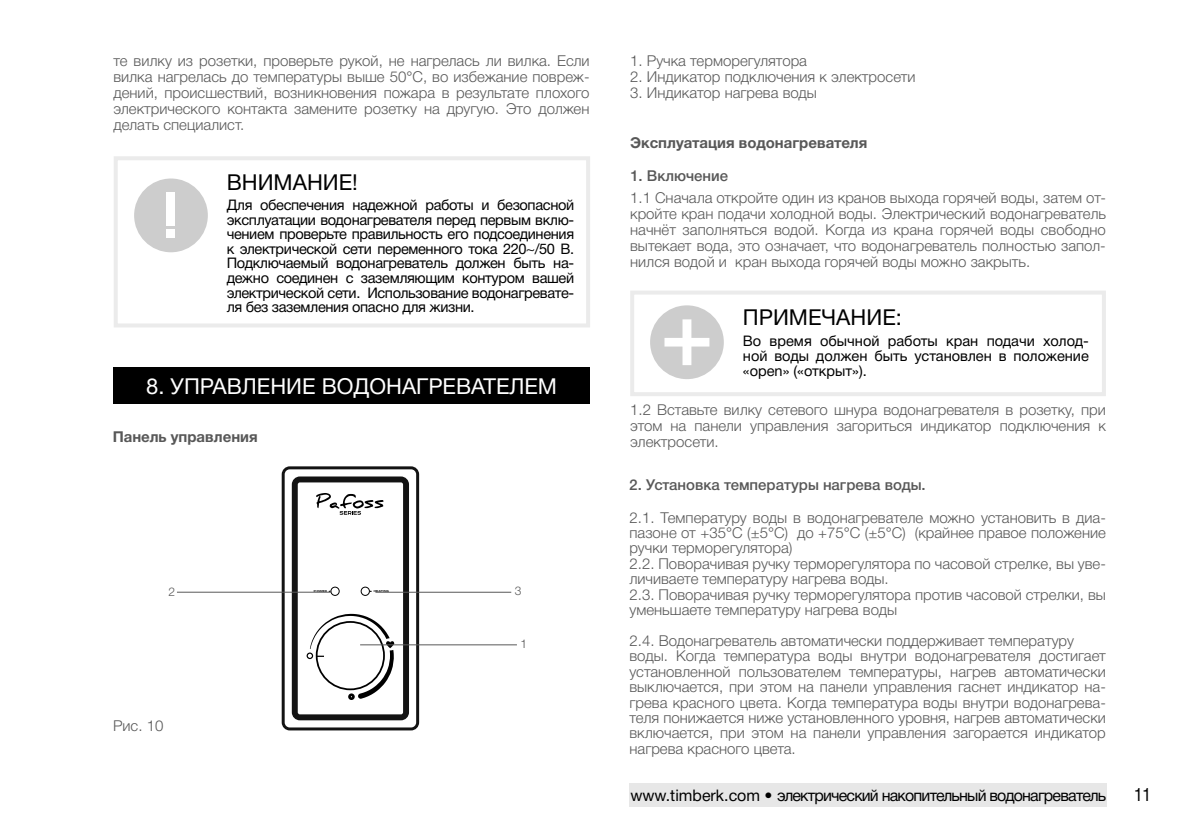
<style>
.page{position:relative;width:1191px;height:840px;background:#fff}
.page>*{position:absolute;margin:0;border:0;box-sizing:border-box;transform-origin:0 0}
.t1{font:22px "Helvetica Neue Cyr";color:#fff}
.t2{font:22px "Helvetica Neue Cyr";color:#000}
.t3{font:18px "Helios Cond C";color:#000}
.t4{font:16px "Helvetica Neue Cyr";letter-spacing:-.05em;color:#000}
.t5{font:300 15px/15.4px "Helvetica Neue Cyr";color:#585858;text-align:justify}
.t6{font:500 15px "Helvetica Neue Cyr";color:#585858}
.t7{font:700 15px "Helvetica Neue Cyr";color:#585858}
.t8{font:14.6px/14.6px "Helvetica Neue Cyr";letter-spacing:-.025em;color:#000;text-align:justify}
.t9{font:300 12px "Helvetica Neue Cyr";color:#585858}
.t10{font:700 3.6px "Road Radio";letter-spacing:.025em;color:#000}
</style>
<div class="page">
<div style="left:629px;top:782px;width:478px;height:24px;background:#e7e7e7"></div>
<div style="left:134px;top:178px;width:74px;height:74px;background:#cdcdcd;border-radius:50%"></div>
<div style="left:166px;top:192px;width:9px;height:34px;background:#fff"></div>
<div style="left:166px;top:229px;width:9px;height:9px;background:#fff"></div>
<div style="left:114px;top:156px;width:476px;height:171px;border:4px solid #cdcdcd"></div>
<div style="left:113px;top:367px;width:477px;height:37px;background:#000"></div>
<div style="left:650px;top:305px;width:74px;height:74px;background:#cdcdcd;border-radius:50%"></div>
<svg style="left:664px;top:319px;width:45px;height:46px"></svg>
<div style="left:630px;top:290px;width:476px;height:106px;border:4px solid #cdcdcd"></div>
<svg style="left:282px;top:466px;width:137px;height:264px;background:#2a2a2a"></svg>
<svg style="left:285px;top:469px;width:131px;height:258px"></svg>
<div style="left:317px;top:622px;width:66px;height:66px;background:#fff;border-radius:33px"></div>
<hr style="left:375px;top:591px;width:136px;height:1px;background:#585858">
<hr style="left:177px;top:591px;width:155px;height:1px;background:#585858">
<hr style="left:360px;top:644px;width:157px;height:1px;background:#585858">
<p class="t5" style="left:113px;top:53px;width:477px;line-height:16px">те вилку из розетки, проверьте рукой, не нагрелась ли вилка. Если вилка нагрелась до температуры выше 50°С, во избежание повреж&shy;дений, происшествий, возникновения пожара в результате плохого электрического контакта замените розетку на другую. Это должен делать специалист.</p>
<h1 class="t2" style="left:227px;top:170px;width:133px">ВНИМАНИЕ!</h1>
<p class="t8" style="left:227px;top:197px;width:349px">Для обеспечения надежной работы и безопасной эксплуатации водонагревателя перед первым вклю&shy;чением проверьте правильность его подсоединения к электрической сети переменного тока 220~/50 В.<br>Подключаемый водонагреватель должен быть на&shy;дежно соединен с заземляющим контуром вашей электрической сети. Использование водонагревате&shy;ля без заземления опасно для жизни.</p>
<h1 class="t1" style="left:146px;top:373px;width:412px">8. УПРАВЛЕНИЕ ВОДОНАГРЕВАТЕЛЕМ</h1>
<p class="t7" style="left:113px;top:428px;width:147px">Панель управления</p>
<p class="t9" style="left:169px;top:584px;width:8px">2</p>
<p class="t5" style="left:113px;top:718px;width:52px">Рис. 10</p>
<p class="t10" style="left:314px;top:589px;width:15px">POWER</p>
<p class="t10" style="left:374px;top:589px;width:17px">HEATING</p>
<p class="t9" style="left:515px;top:584px;width:8px">3</p>
<p class="t9" style="left:520px;top:636px;width:8px">1</p>
<p class="t5" style="left:630px;top:53px;width:178px">1. Ручка терморегулятора</p>
<p class="t5" style="left:630px;top:69px;width:287px">2. Индикатор подключения к электросети</p>
<p class="t5" style="left:630px;top:85px;width:188px">3. Индикатор нагрева воды</p>
<p class="t7" style="left:630px;top:134px;width:239px">Эксплуатация водонагревателя</p>
<p class="t6" style="left:630px;top:168px;width:99px">1. Включение</p>
<p class="t5" style="left:630px;top:190px;width:477px;line-height:16px">1.1 Сначала откройте один из кранов выхода горячей воды, затем от&shy;кройте кран подачи холодной воды. Электрический водонагреватель начнёт заполняться водой. Когда из крана горячей воды свободно вытекает вода, это означает, что водонагреватель полностью запол&shy;нился водой и кран выхода горячей воды можно закрыть.</p>
<h1 class="t2" style="left:743px;top:305px;width:160px">ПРИМЕЧАНИЕ:</h1>
<p class="t8" style="left:743px;top:333px;width:347px">Во время обычной работы кран подачи холод&shy;ной воды должен быть установлен в положение «open» («открыт»).</p>
<p class="t5" style="left:630px;top:401px;width:477px;line-height:16px">1.2 Вставьте вилку сетевого шнура водонагревателя в розетку, при этом на панели управления загориться индикатор подключения к электросети.</p>
<p class="t6" style="left:629px;top:476px;width:298px">2. Установка температуры нагрева воды.</p>
<p class="t5" style="left:629px;top:509px;width:478px;text-align:left">2.1. Температуру воды в водонагревателе можно установить в диа&shy;пазоне от +35°С (±5°С) до +75°С (±5°С) (крайнее правое положение ручки терморегулятора)<br>2.2. Поворачивая ручку терморегулятора по часовой стрелке, вы уве&shy;личиваете температуру нагрева воды.<br>2.3. Поворачивая ручку терморегулятора против часовой стрелки, вы уменьшаете температуру нагрева воды</p>
<p class="t5" style="left:629px;top:632px;width:478px;text-align:left">2.4. Водонагреватель автоматически поддерживает температуру воды. Когда температура воды внутри водонагревателя достигает установленной пользователем температуры, нагрев автоматически выключается, при этом на панели управления гаснет индикатор на&shy;грева красного цвета. Когда температура воды внутри водонагрева&shy;теля понижается ниже установленного уровня, нагрев автоматически включается, при этом на панели управления загорается индикатор нагрева красного цвета.</p>
<p class="t4" style="left:630px;top:786px;width:477px">www.timberk.com • электрический накопительный водонагреватель</p>
<p class="t3" style="left:1134px;top:783px;width:19px">11</p>
</div>
